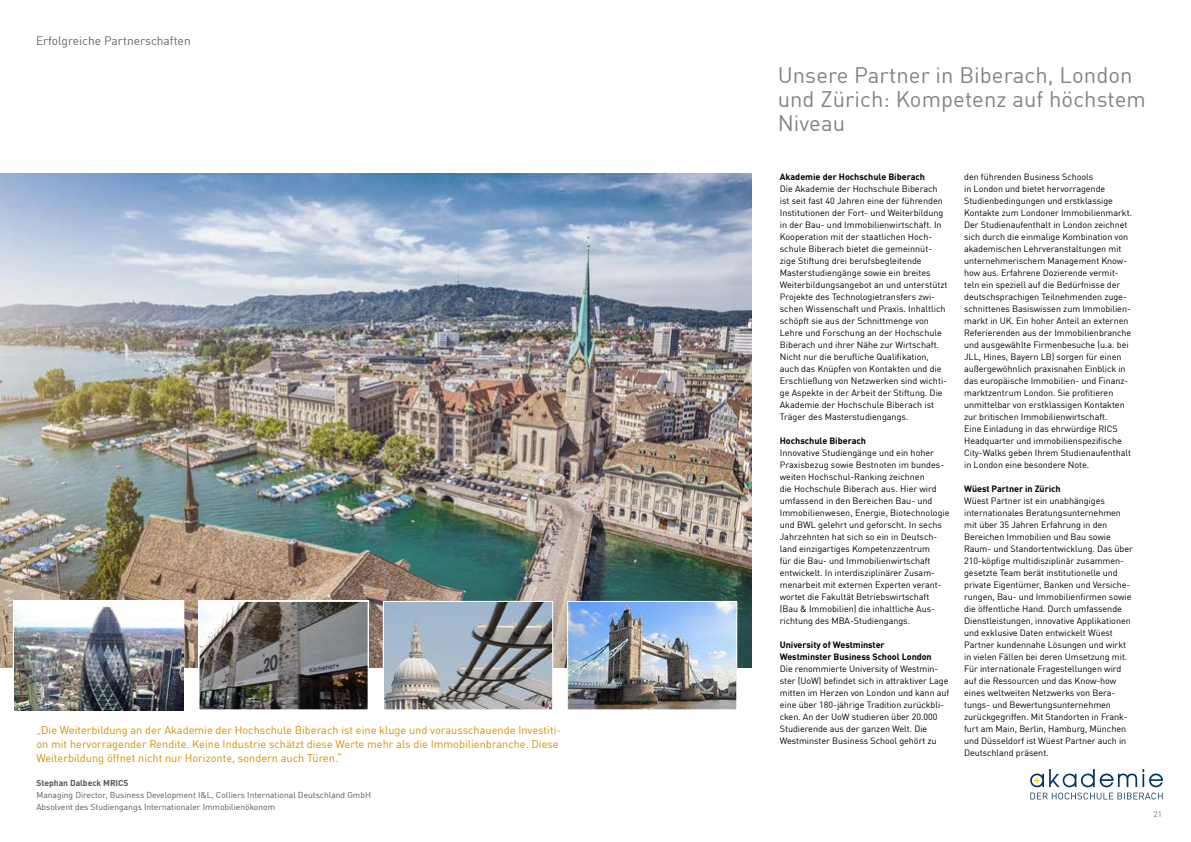
<style>
.page{position:relative;width:1191px;height:842px;background:#fff}
.page>*{position:absolute;margin:0;border:0;box-sizing:border-box;transform-origin:0 0}
.t1{font:22px/24px "DIN";letter-spacing:.005em;color:#81857d}
.t2{font:12px "DIN";color:#626966}
.t3{font:11px/14px "DIN";color:#d58f00}
.t4{font:9px/12px "DIN";letter-spacing:-.005em;color:#000}
.t5{font:700 9px/12px "DIN";letter-spacing:-.005em;color:#000}
.t6{font:8.5px/12px "DIN";color:#575756}
.t7{font:700 8.5px "DIN";color:#575756}
.t8{font:8px "DIN";color:#73776f}
</style>
<div class="page">
<img style="left:0;top:173px;width:751px;height:495px">
<img style="left:385px;top:603px;width:166px;height:105px">
<div style="left:383px;top:601px;width:170px;height:109px;border:1px solid #fff"></div>
<div style="left:14px;top:601px;width:170px;height:110px;background:#fff"></div>
<img style="left:15px;top:605px;width:168px;height:105px">
<img style="left:200px;top:603px;width:167px;height:105px">
<div style="left:198px;top:601px;width:171px;height:109px;border:1px solid #fff"></div>
<svg style="left:1030px;top:793px;width:132px;height:6px"></svg>
<svg style="left:1030px;top:769px;width:133px;height:18px"></svg>
<img style="left:569px;top:603px;width:166px;height:105px">
<div style="left:567px;top:601px;width:170px;height:109px;border:1px solid #fff"></div>
<h2 class="t2" style="left:36px;top:33px;width:156px">Erfolgreiche Partnerschaften</h2>
<p class="t3" style="left:36px;top:723px;width:526px">„Die Weiterbildung an der Akademie der Hochschule Biberach ist eine kluge und vorausschauende Investiti&shy;on mit hervorragender Rendite. Keine Industrie schätzt diese Werte mehr als die Immobilienbranche. Diese<br>Weiterbildung öffnet nicht nur Horizonte, sondern auch Türen.“</p>
<p class="t7" style="left:36px;top:778px;width:94px">Stephan Dalbeck MRICS</p>
<p class="t6" style="left:36px;top:789px;width:336px">Managing Director, Business Development I&amp;L, Colliers International Deutschland GmbH<br>Absolvent des Studiengangs Internationaler Immobilienökonom</p>
<h1 class="t1" style="left:777px;top:62px;width:370px">Unsere Partner in Biberach, London und Zürich: Kompetenz auf höchstem<br>Niveau</h1>
<p class="t5" style="left:780px;top:170px;width:147px">Akademie der Hochschule Biberach</p>
<p class="t4" style="left:780px;top:183px;width:169px">Die Akademie der Hochschule Biberach ist seit fast 40 Jahren eine der führenden Institutionen der Fort- und Weiterbildung in der Bau- und Immobilienwirtschaft. In Kooperation mit der staatlichen Hoch&shy;schule Biberach bietet die gemeinnüt&shy;zige Stiftung drei berufsbegleitende Masterstudiengänge sowie ein breites Weiterbildungsangebot an und unterstützt Projekte des Technologietransfers zwi&shy;schen Wissenschaft und Praxis. Inhaltlich schöpft sie aus der Schnittmenge von Lehre und Forschung an der Hochschule Biberach und ihrer Nähe zur Wirtschaft.<br>Nicht nur die berufliche Qualifikation, auch das Knüpfen von Kontakten und die Erschließung von Netzwerken sind wichti&shy;ge Aspekte in der Arbeit der Stiftung. Die Akademie der Hochschule Biberach ist Träger des Masterstudiengangs.</p>
<p class="t5" style="left:780px;top:434px;width:88px">Hochschule Biberach</p>
<p class="t4" style="left:780px;top:447px;width:171px">Innovative Studiengänge und ein hoher Praxisbezug sowie Bestnoten im bundes&shy;weiten Hochschul-Ranking zeichnen<br>die Hochschule Biberach aus. Hier wird umfassend in den Bereichen Bau- und Immobilienwesen, Energie, Biotechnologie und BWL gelehrt und geforscht. In sechs Jahrzehnten hat sich so ein in Deutsch&shy;land einzigartiges Kompetenzzentrum<br>für die Bau- und Immobilienwirtschaft entwickelt. In interdisziplinärer Zusam&shy;menarbeit mit externen Experten verant&shy;wortet die Fakultät Betriebswirtschaft (Bau &amp; Immobilien) die inhaltliche Aus&shy;richtung des MBA-Studiengangs.</p>
<p class="t5" style="left:780px;top:638px;width:153px">University of Westminster<br>Westminster Business School London</p>
<p class="t4" style="left:780px;top:662px;width:171px">Die renommierte University of Westmin&shy;ster (UoW) befindet sich in attraktiver Lage mitten im Herzen von London und kann auf eine über 180-jährige Tradition zurückbli&shy;cken. An der UoW studieren über 20.000<br>Studierende aus der ganzen Welt. Die Westminster Business School gehört zu</p>
<p class="t4" style="left:964px;top:170px;width:169px">den führenden Business Schools<br>in London und bietet hervorragende Studienbedingungen und erstklassige Kontakte zum Londoner Immobilienmarkt.<br>Der Studienaufenthalt in London zeichnet sich durch die einmalige Kombination von akademischen Lehrveranstaltungen mit unternehmerischem Management Know&shy;how aus. Erfahrene Dozierende vermit&shy;teln ein speziell auf die Bedürfnisse der deutschsprachigen Teilnehmenden zuge&shy;schnittenes Basiswissen zum Immobilien&shy;markt in UK. Ein hoher Anteil an externen Referierenden aus der Immobilienbranche und ausgewählte Firmenbesuche (u.a. bei JLL, Hines, Bayern LB) sorgen für einen außergewöhnlich praxisnahen Einblick in das europäische Immobilien- und Finanz&shy;marktzentrum London. Sie profitieren unmittelbar von erstklassigen Kontakten zur britischen Immobilienwirtschaft.<br>Eine Einladung in das ehrwürdige RICS Headquarter und immobilienspezifische City-Walks geben Ihrem Studienaufenthalt in London eine besondere Note.</p>
<p class="t5" style="left:964px;top:482px;width:98px">Wüest Partner in Zürich</p>
<p class="t4" style="left:964px;top:494px;width:170px">Wüest Partner ist ein unabhängiges internationales Beratungsunternehmen mit über 35 Jahren Erfahrung in den Bereichen Immobilien und Bau sowie Raum- und Standortentwicklung. Das über 210-köpfige multidisziplinär zusammen&shy;gesetzte Team berät institutionelle und private Eigentümer, Banken und Versiche&shy;rungen, Bau- und Immobilienfirmen sowie die öffentliche Hand. Durch umfassende Dienstleistungen, innovative Applikationen und exklusive Daten entwickelt Wüest Partner kundennahe Lösungen und wirkt in vielen Fällen bei deren Umsetzung mit.<br>Für internationale Fragestellungen wird auf die Ressourcen und das Know-how eines weltweiten Netzwerks von Bera&shy;tungs- und Bewertungsunternehmen zurückgegriffen. Mit Standorten in Frank&shy;furt am Main, Berlin, Hamburg, München und Düsseldorf ist Wüest Partner auch in Deutschland präsent.</p>
<p class="t8" style="left:1153px;top:809px;width:10px">21</p>
</div>
